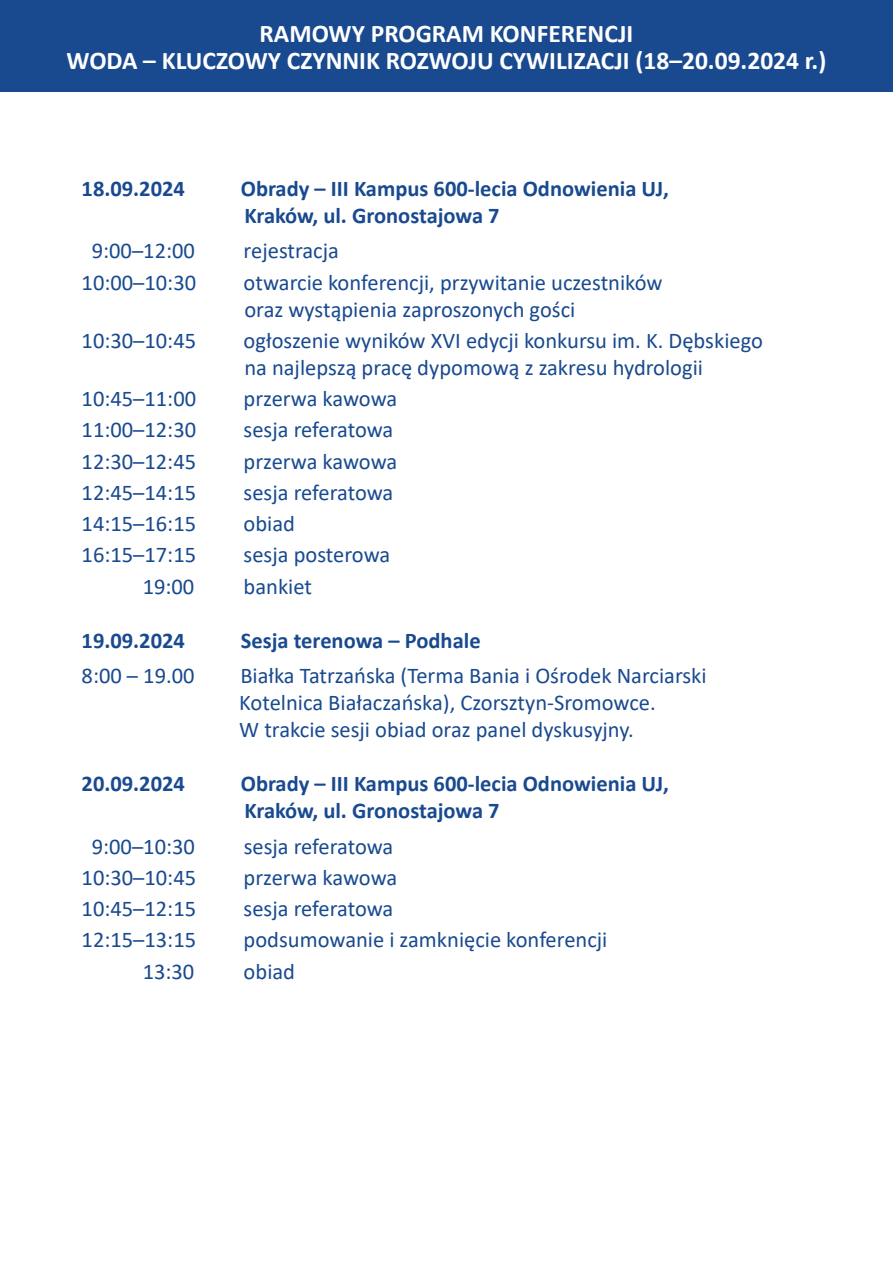
<style>
.page{position:relative;width:893px;height:1263px;background:#fff}
.page>*{position:absolute;margin:0;border:0;box-sizing:border-box;transform-origin:0 0}
.t1{font:700 25.5px "Calibri";color:#fff}
.t2{font:22.5px/27px "Calibri";color:#194a8f}
.t3{font:700 22.5px/27px "Calibri";color:#194a8f}
</style>
<div class="page">
<div style="left:0;top:0;width:893px;height:91px;background:#194a8f"></div>
<p class="t1" style="left:260px;top:15px;width:375px">RAMOWY PROGRAM KONFERENCJI</p>
<p class="t1" style="left:67px;top:42px;width:761px">WODA – KLUCZOWY CZYNNIK ROZWOJU CYWILIZACJI (18–20.09.2024 r.)</p>
<p class="t3" style="left:82px;top:175px;width:105px">18.09.2024</p>
<p class="t3" style="left:241px;top:175px;width:430px">Obrady – III Kampus 600-lecia Odnowienia UJ,<br>Kraków, ul. Gronostajowa 7</p>
<p class="t2" style="left:92px;top:237px;width:105px">9:00–12:00</p>
<p class="t2" style="left:244px;top:237px;width:97px">rejestracja</p>
<p class="t2" style="left:82px;top:268px;width:116px">10:00–10:30</p>
<p class="t2" style="left:244px;top:268px;width:420px">otwarcie konferencji, przywitanie uczestników oraz wystąpienia zaproszonych gości</p>
<p class="t2" style="left:82px;top:326px;width:116px">10:30–10:45</p>
<p class="t2" style="left:244px;top:326px;width:521px">ogłoszenie wyników XVI edycji konkursu im. K. Dębskiego na najlepszą pracę dypomową z zakresu hydrologii</p>
<p class="t2" style="left:82px;top:385px;width:116px">10:45–11:00</p>
<p class="t2" style="left:244px;top:385px;width:155px">przerwa kawowa</p>
<p class="t2" style="left:82px;top:416px;width:116px">11:00–12:30</p>
<p class="t2" style="left:244px;top:416px;width:151px">sesja referatowa</p>
<p class="t2" style="left:82px;top:447px;width:116px">12:30–12:45</p>
<p class="t2" style="left:244px;top:447px;width:155px">przerwa kawowa</p>
<p class="t2" style="left:82px;top:478px;width:116px">12:45–14:15</p>
<p class="t2" style="left:244px;top:478px;width:151px">sesja referatowa</p>
<p class="t2" style="left:82px;top:510px;width:116px">14:15–16:15</p>
<p class="t2" style="left:244px;top:510px;width:53px">obiad</p>
<p class="t2" style="left:82px;top:541px;width:116px">16:15–17:15</p>
<p class="t2" style="left:244px;top:541px;width:148px">sesja posterowa</p>
<p class="t2" style="left:143px;top:572px;width:53px">19:00</p>
<p class="t2" style="left:244px;top:572px;width:70px">bankiet</p>
<p class="t3" style="left:82px;top:626px;width:105px">19.09.2024</p>
<p class="t3" style="left:241px;top:626px;width:241px">Sesja terenowa – Podhale</p>
<p class="t2" style="left:82px;top:662px;width:114px">8:00 – 19.00</p>
<p class="t2" style="left:239px;top:662px;width:469px">Białka Tatrzańska (Terma Bania i Ośrodek Narciarski<br>Kotelnica Białaczańska), Czorsztyn-Sromowce.<br>W trakcie sesji obiad oraz panel dyskusyjny.</p>
<p class="t3" style="left:82px;top:770px;width:105px">20.09.2024</p>
<p class="t3" style="left:241px;top:770px;width:430px">Obrady – III Kampus 600-lecia Odnowienia UJ,<br>Kraków, ul. Gronostajowa 7</p>
<p class="t2" style="left:92px;top:832px;width:105px">9:00–10:30</p>
<p class="t2" style="left:244px;top:832px;width:151px">sesja referatowa</p>
<p class="t2" style="left:82px;top:863px;width:116px">10:30–10:45</p>
<p class="t2" style="left:244px;top:863px;width:155px">przerwa kawowa</p>
<p class="t2" style="left:82px;top:895px;width:116px">10:45–12:15</p>
<p class="t2" style="left:244px;top:895px;width:151px">sesja referatowa</p>
<p class="t2" style="left:82px;top:926px;width:116px">12:15–13:15</p>
<p class="t2" style="left:244px;top:926px;width:365px">podsumowanie i zamknięcie konferencji</p>
<p class="t2" style="left:143px;top:957px;width:53px">13:30</p>
<p class="t2" style="left:244px;top:957px;width:53px">obiad</p>
</div>
